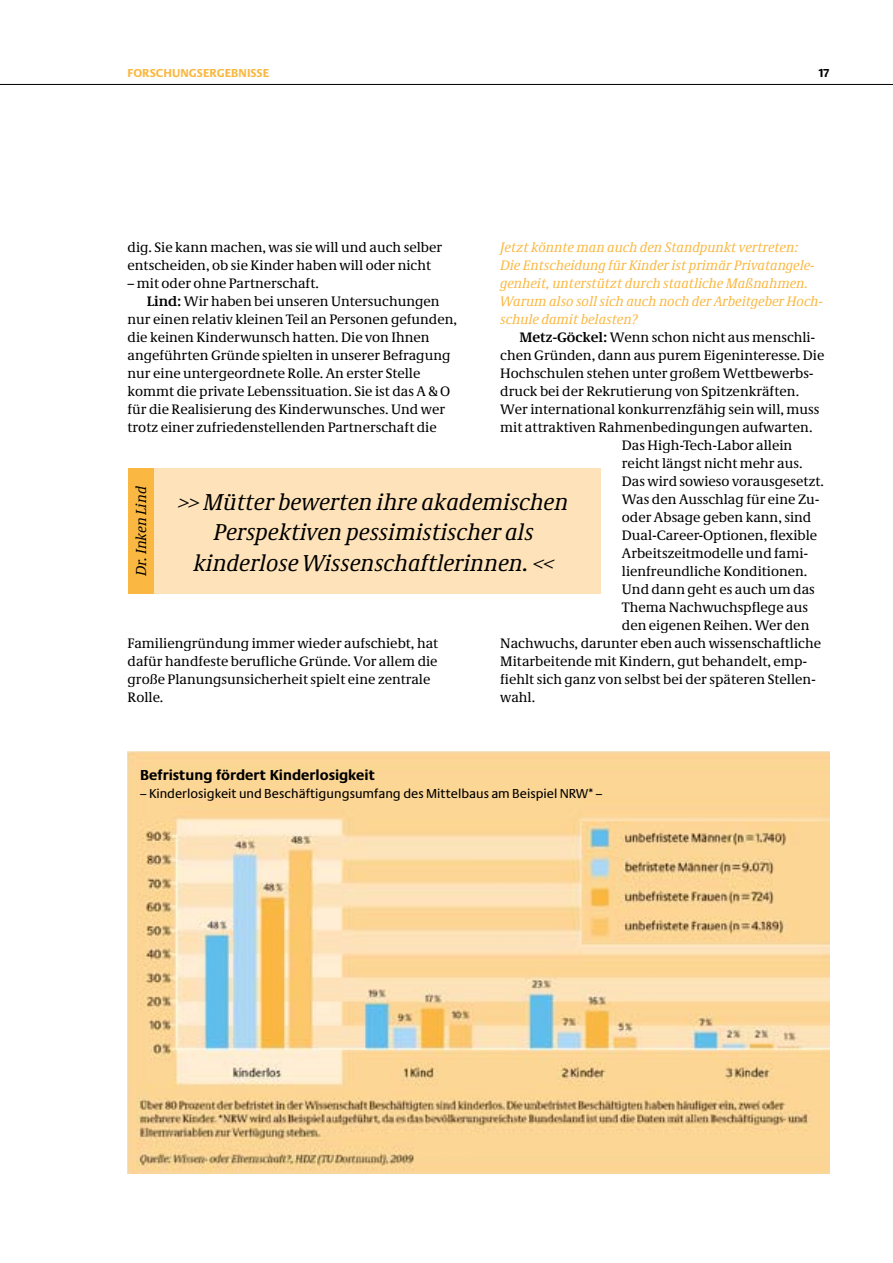
<style>
.page{position:relative;width:893px;height:1263px;background:#fff}
.page>*{position:absolute;margin:0;border:0;box-sizing:border-box;transform-origin:0 0}
.t1{font:italic 23.85px/30.3px "Neue Demos";color:#000;text-align:center}
.t2{font:700 15px "Neue Praxis";color:#000}
.t3{font:italic 15px "Neue Demos";color:#000}
.t4{font:14.25px/18px "Neue Demos";color:#000}
.t5{font:italic 14.25px/18px "Neue Demos";color:#fab842}
.t6{font:13.5px "Neue Praxis";color:#000}
.t7{font:700 12px "Neue Praxis";letter-spacing:.005em;color:#fab842}
.t8{font:700 12px "Neue Praxis";color:#000}
.s1{font-weight:700}
.s2{font-size:15px}
</style>
<div class="page">
<hr style="left:0;top:84px;width:893px;height:1px;background:#000">
<div style="left:128px;top:468px;width:473px;height:126px;background:#fee3ba"></div>
<div style="left:128px;top:468px;width:25px;height:126px;background:#fab842"></div>
<img style="left:127px;top:752px;width:702px;height:422px">
<p class="t7" style="left:128px;top:66px;width:143px">FoRSCHunGSERGEBnISSE</p>
<p class="t8" style="left:819px;top:66px;width:12px">17</p>
<p class="t5" style="left:500px;top:238px;width:324px">Jetzt könnte man auch den Standpunkt vertreten:<br>Die Entscheidung für Kinder ist primär Privatangele&shy;genheit, unterstützt durch staatliche Maßnahmen.<br>Warum also soll sich auch noch der Arbeitgeber Hoch&shy;schule damit belasten?</p>
<p class="t4" style="left:519px;top:328px;width:297px"><span class="s1">Metz-Göckel:</span> Wenn schon nicht aus menschli-</p>
<p class="t4" style="left:500px;top:346px;width:326px">chen Gründen, dann aus purem Eigeninteresse. Die</p>
<p class="t4" style="left:500px;top:364px;width:314px">Hochschulen stehen unter großem Wettbewerbs-</p>
<p class="t4" style="left:500px;top:382px;width:300px">druck bei der Rekrutierung von Spitzenkräften.</p>
<p class="t4" style="left:500px;top:400px;width:321px">Wer international konkurrenzfähig sein will, muss</p>
<p class="t4" style="left:500px;top:418px;width:314px">mit attraktiven Rahmenbedingungen aufwarten.</p>
<p class="t4" style="left:622px;top:436px;width:172px">Das High-Tech-Labor allein</p>
<p class="t4" style="left:622px;top:454px;width:182px">reicht längst nicht mehr aus.</p>
<p class="t4" style="left:622px;top:472px;width:204px">Das wird sowieso vorausgesetzt.</p>
<p class="t4" style="left:622px;top:490px;width:199px">Was den Ausschlag für eine Zu-</p>
<p class="t4" style="left:622px;top:508px;width:191px">oder Absage geben kann, sind</p>
<p class="t4" style="left:622px;top:526px;width:197px">Dual-Career-Optionen, flexible</p>
<p class="t4" style="left:622px;top:544px;width:188px">Arbeitszeitmodelle und fami-</p>
<p class="t4" style="left:622px;top:562px;width:187px">lienfreundliche Konditionen.</p>
<p class="t4" style="left:622px;top:580px;width:194px">Und dann geht es auch um das</p>
<p class="t4" style="left:622px;top:598px;width:188px">Thema Nachwuchspflege aus</p>
<p class="t4" style="left:622px;top:616px;width:189px">den eigenen Reihen. Wer den</p>
<p class="t4" style="left:500px;top:634px;width:322px">Nachwuchs, darunter eben auch wissenschaftliche</p>
<p class="t4" style="left:500px;top:652px;width:308px">Mitarbeitende mit Kindern, gut behandelt, emp-</p>
<p class="t4" style="left:500px;top:670px;width:317px">fiehlt sich ganz von selbst bei der späteren Stellen-</p>
<p class="t4" style="left:500px;top:688px;width:37px">wahl.</p>
<p class="t4" style="left:128px;top:238px;width:316px">dig. Sie kann machen, was sie will und auch selber entscheiden, ob sie Kinder haben will oder nicht</p>
<p class="t4" style="left:128px;top:274px;width:193px">– mit oder ohne Partnerschaft.</p>
<p class="t4" style="left:147px;top:292px;width:294px"><span class="s1">Lind:</span> Wir haben bei unseren Untersuchungen</p>
<p class="t4" style="left:128px;top:310px;width:331px">nur einen relativ kleinen Teil an Personen gefunden,</p>
<p class="t4" style="left:128px;top:328px;width:304px">die keinen Kinderwunsch hatten. Die von Ihnen</p>
<p class="t4" style="left:128px;top:346px;width:324px">angeführten Gründe spielten in unserer Befragung</p>
<p class="t4" style="left:128px;top:364px;width:294px">nur eine untergeordnete Rolle. An erster Stelle</p>
<p class="t4" style="left:128px;top:382px;width:324px">kommt die private Lebenssituation. Sie ist das A &amp; O</p>
<p class="t4" style="left:128px;top:400px;width:319px">für die Realisierung des Kinderwunsches. Und wer</p>
<p class="t4" style="left:128px;top:418px;width:311px">trotz einer zufriedenstellenden Partnerschaft die</p>
<p class="t3" style="left:132px;top:576px;width:91px;rotate:-90deg">Dr. Inken Lind</p>
<p class="t1" style="left:179px;top:486px;width:391px"><span class="s2">&gt;&gt;</span> Mütter bewerten ihre akademischen<br>Perspektiven pessimistischer als kinderlose Wissenschaftlerinnen. <span class="s2">&lt;&lt;</span></p>
<p class="t4" style="left:128px;top:634px;width:312px">Familiengründung immer wieder aufschiebt, hat dafür handfeste berufliche Gründe. Vor allem die große Planungsunsicherheit spielt eine zentrale Rolle.</p>
<h3 class="t2" style="left:140px;top:766px;width:236px">Befristung fördert Kinderlosigkeit</h3>
<p class="t6" style="left:140px;top:785px;width:464px">– Kinderlosigkeit und Beschäftigungsumfang des Mittelbaus am Beispiel NRW* –</p>
</div>
